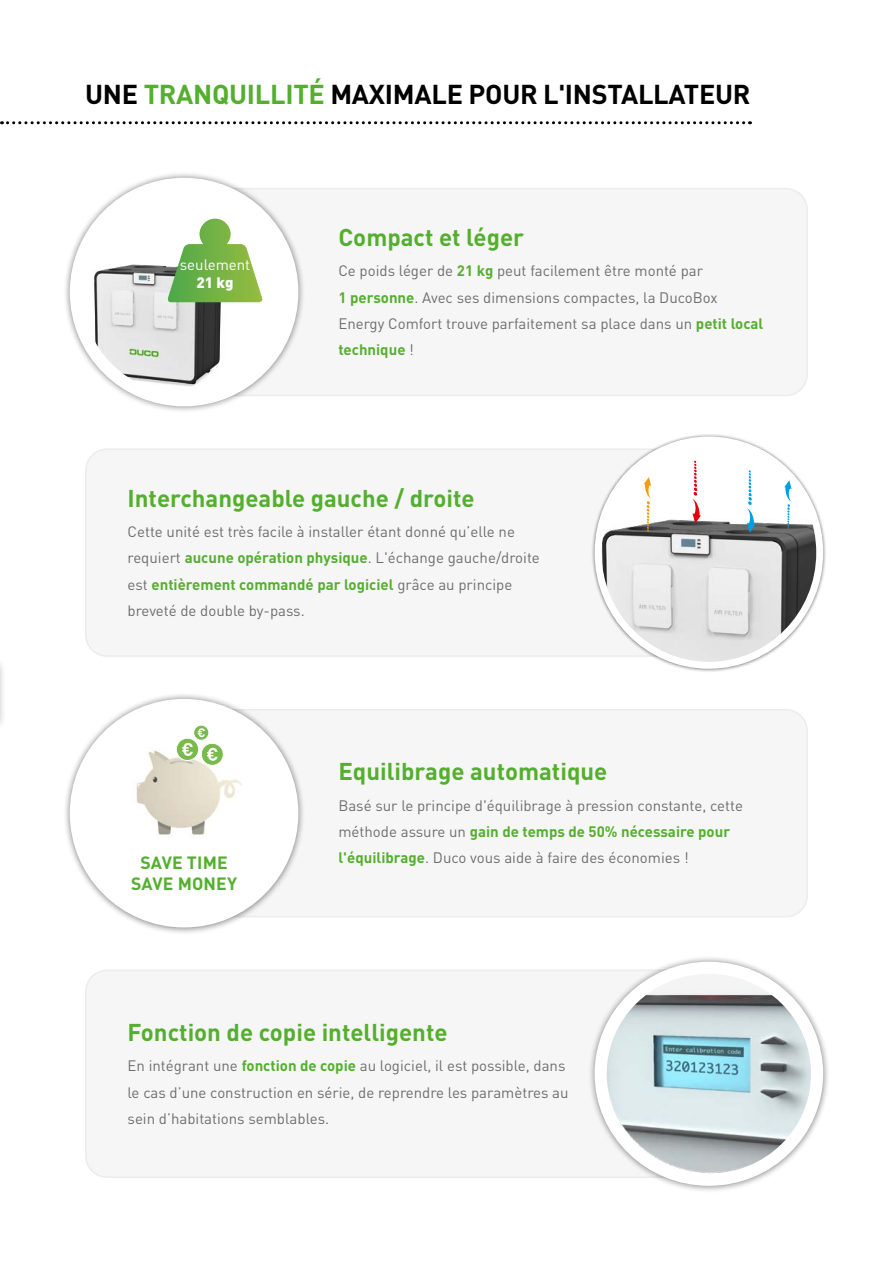
<style>
.page{position:relative;width:893px;height:1263px;background:#fff}
.page>*{position:absolute;margin:0;border:0;box-sizing:border-box;transform-origin:0 0}
.t1{font:700 27px "DINOT";letter-spacing:-.01em;color:#000}
.t2{font:700 24px "DINOT";color:#54af2e}
.t3{font:700 17.55px/21.1px "DINOT";letter-spacing:.01em;color:#54af2e;text-align:center}
.t4{font:15px/26.2px "DINOT";color:#6e6e6e}
.t5{font:15px "DINOT";color:#fff}
.t6{font:900 15px "DINOT";color:#fff}
.s1{color:#54af2e}
.s2{font-weight:700;color:#54af2e}
</style>
<div class="page">
<hr style="left:0;top:619px;width:1px;height:553px;background:#ececec">
<div style="left:141px;top:189px;width:666px;height:206px;background:#f6f6f6;border-radius:21px"></div>
<div style="left:140px;top:188px;width:668px;height:208px;border:2px solid #ececec;border-radius:21px"></div>
<div style="left:86px;top:449px;width:666px;height:207px;background:#f6f6f6;border-radius:21px"></div>
<div style="left:85px;top:448px;width:668px;height:209px;border:2px solid #ececec;border-radius:21px"></div>
<svg style="left:2px;top:121px;width:748px;height:3px"></svg>
<div style="left:63px;top:171px;width:242px;height:243px;background:#000;opacity:.5"></div>
<div style="left:76px;top:184px;width:216px;height:216px;background:#fff;border-radius:50%"></div>
<img style="left:76px;top:235px;width:170px;height:165px">
<svg style="left:167px;top:219px;width:96px;height:83px"></svg>
<div style="left:70px;top:178px;width:228px;height:228px;border:12px solid #fff;border-radius:50%"></div>
<div style="left:591px;top:433px;width:236px;height:239px;background:#000;opacity:.5"></div>
<div style="left:598px;top:440px;width:222px;height:225px;background:#fff;border-radius:50%"></div>
<img style="left:598px;top:467px;width:222px;height:198px">
<div style="left:595px;top:436px;width:228px;height:233px;border:7px solid #fff;border-radius:50%"></div>
<svg style="left:644px;top:477px;width:7px;height:54px"></svg>
<svg style="left:784px;top:480px;width:7px;height:49px"></svg>
<svg style="left:747px;top:470px;width:8px;height:63px"></svg>
<svg style="left:692px;top:461px;width:9px;height:62px"></svg>
<div style="left:141px;top:710px;width:666px;height:207px;background:#f6f6f6;border-radius:21px"></div>
<div style="left:140px;top:709px;width:668px;height:208px;border:2px solid #ececec;border-radius:21px"></div>
<div style="left:86px;top:970px;width:666px;height:207px;background:#f6f6f6;border-radius:21px"></div>
<div style="left:85px;top:969px;width:668px;height:209px;border:2px solid #ececec;border-radius:21px"></div>
<div style="left:0;top:657px;width:7px;height:74px;background:#000;opacity:.3"></div>
<div style="left:63px;top:692px;width:242px;height:243px;background:#000;opacity:.5"></div>
<div style="left:76px;top:705px;width:216px;height:216px;background:#fff;border-radius:50%"></div>
<img style="left:136px;top:750px;width:106px;height:85px">
<div style="left:176px;top:738px;width:23px;height:22px;background:#78ba4b;border-radius:50%"></div>
<svg style="left:182px;top:743px;width:11px;height:13px"></svg>
<div style="left:176px;top:738px;width:23px;height:23px;border:1px solid #fff;border-radius:50%"></div>
<svg style="left:194px;top:725px;width:15px;height:15px"></svg>
<svg style="left:198px;top:728px;width:7px;height:9px"></svg>
<div style="left:193px;top:725px;width:16px;height:16px;border:1px solid #fff;border-radius:50%"></div>
<svg style="left:201px;top:743px;width:22px;height:22px"></svg>
<svg style="left:207px;top:748px;width:11px;height:13px"></svg>
<div style="left:201px;top:743px;width:23px;height:23px;border:1px solid #fff;border-radius:50%"></div>
<div style="left:70px;top:699px;width:228px;height:228px;border:12px solid #fff;border-radius:50%"></div>
<div style="left:588px;top:954px;width:242px;height:239px;background:#000;opacity:.5"></div>
<img style="left:601px;top:968px;width:216px;height:212px">
<div style="left:595px;top:962px;width:228px;height:224px;border:12px solid #fff;border-radius:50%"></div>
<h1 class="t1" style="left:85px;top:76px;width:667px">UNE <span class="s1">TRANQUILLITÉ</span> MAXIMALE POUR L'INSTALLATEUR</h1>
<p class="t5" style="left:180px;top:254px;width:72px">seulement</p>
<p class="t6" style="left:197px;top:272px;width:38px">21 kg</p>
<h2 class="t2" style="left:338px;top:221px;width:187px">Compact et léger</h2>
<p class="t4" style="left:338px;top:257px;width:427px">Ce poids léger de <span class="s2">21 kg</span> peut facilement être monté par<br><span class="s2">1 personne</span>. Avec ses dimensions compactes, la DucoBox Energy Comfort trouve parfaitement sa place dans un <span class="s2">petit local technique</span> !</p>
<h2 class="t2" style="left:128px;top:482px;width:348px">Interchangeable gauche / droite</h2>
<p class="t4" style="left:128px;top:518px;width:414px">Cette unité est très facile à installer étant donné qu’elle ne requiert <span class="s2">aucune opération physique</span>. L'échange gauche/droite est <span class="s2">entièrement commandé par logiciel</span> grâce au principe breveté de double by-pass.</p>
<p class="t3" style="left:131px;top:851px;width:108px">SAVE TIME<br>SAVE MONEY</p>
<h2 class="t2" style="left:338px;top:755px;width:270px">Equilibrage automatique</h2>
<p class="t4" style="left:338px;top:791px;width:406px">Basé sur le principe d'équilibrage à pression constante, cette méthode assure un <span class="s2">gain de temps de 50% nécessaire pour l'équilibrage</span>. Duco vous aide à faire des économies !</p>
<h2 class="t2" style="left:128px;top:1016px;width:321px">Fonction de copie intelligente</h2>
<p class="t4" style="left:128px;top:1052px;width:443px">En intégrant une <span class="s2">fonction de copie</span> au logiciel, il est possible, dans le cas d’une construction en série, de reprendre les paramètres au sein d’habitations semblables.</p>
</div>
